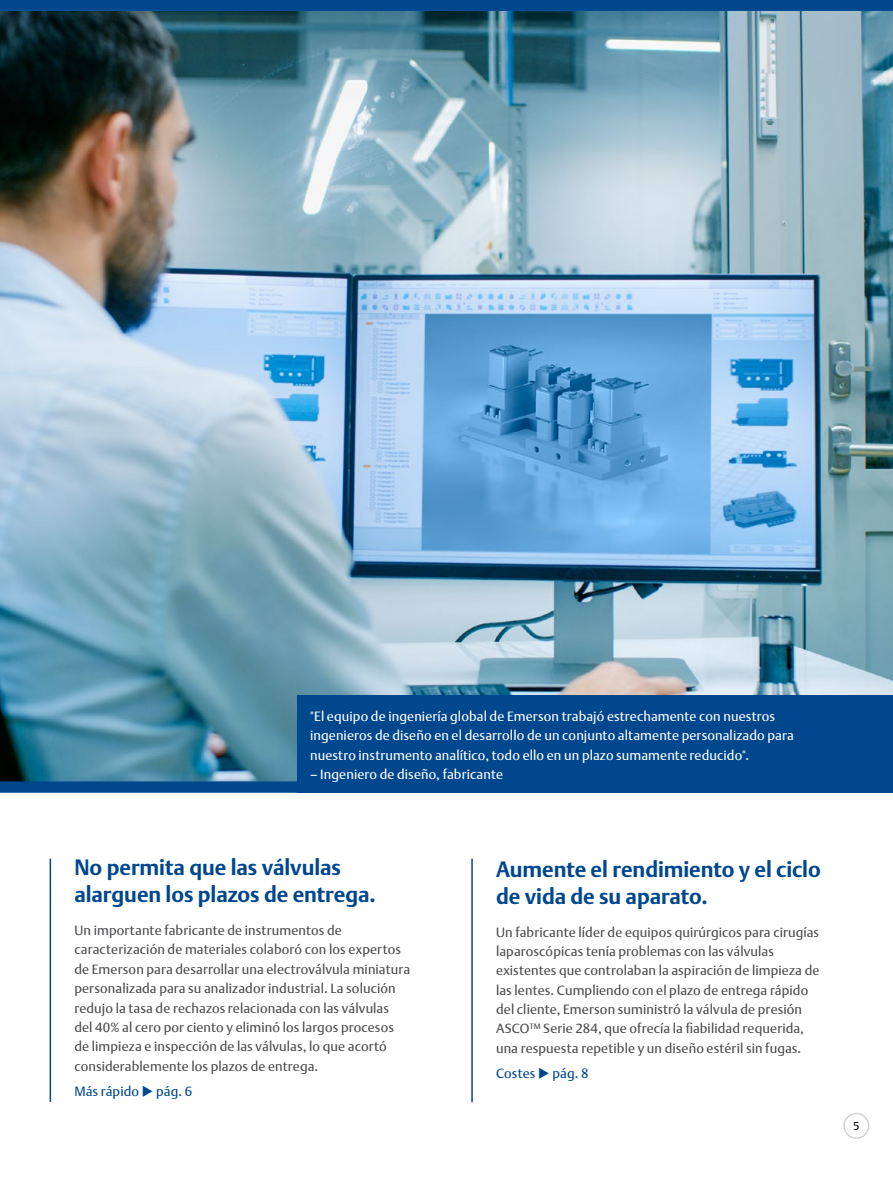
<style>
.page{position:relative;width:893px;height:1187px;background:#fff}
.page>*{position:absolute;margin:0;border:0;box-sizing:border-box;transform-origin:0 0}
.Sube_title_blue__blu{font:700 21.6px/26.8px "DTL Argo T";letter-spacing:-.005em;color:#00478e}
.Body_text_solutions{font:13.35px/19.4px "DTL Argo T";letter-spacing:.01em;color:#4c4c4e}
.Image_Caption{font:13.35px/19.4px "DTL Argo T";letter-spacing:.01em;color:#fff}
.Keywords_page_refere{font:13.35px "DTL Argo T";letter-spacing:.01em;color:#00478e}
.t1{font:11.4px "DTL Argo T";color:#000}
</style>
<div class="page">
<div style="left:843px;top:1112px;width:26px;height:26px;border:2px solid #d1d3d4;border-radius:50%"></div>
<hr style="left:50px;top:858px;width:1px;height:243px;background:#00478e">
<hr style="left:471px;top:858px;width:2px;height:244px;background:#00478e">
<img style="left:0;top:0;width:893px;height:792px">
<div style="left:298px;top:695px;width:595px;height:97px;background:#00478e"></div>
<p class="Image_Caption" style="left:310px;top:706px;width:485px">"El equipo de ingeniería global de Emerson trabajó estrechamente con nuestros ingenieros de diseño en el desarrollo de un conjunto altamente personalizado para nuestro instrumento analítico, todo ello en un plazo sumamente reducido".</p>
<p class="Image_Caption" style="left:310px;top:764px;width:195px">– Ingeniero de diseño, fabricante</p>
<p class="Sube_title_blue__blu" style="left:74px;top:854px;width:303px">No permita que las válvulas alarguen los plazos de entrega.</p>
<p class="Body_text_solutions" style="left:74px;top:920px;width:337px">Un importante fabricante de instrumentos de caracterización de materiales colaboró con los expertos de Emerson para desarrollar una electroválvula miniatura personalizada para su analizador industrial. La solución redujo la tasa de rechazos relacionada con las válvulas del 40% al cero por ciento y eliminó los largos procesos de limpieza e inspección de las válvulas, lo que acortó considerablemente los plazos de entrega.</p>
<p class="Keywords_page_refere" style="left:74px;top:1083px;width:120px">Más rápido ◆ pág. 6</p>
<p class="Sube_title_blue__blu" style="left:496px;top:855px;width:326px">Aumente el rendimiento y el ciclo de vida de su aparato.</p>
<p class="Body_text_solutions" style="left:496px;top:922px;width:325px">Un fabricante líder de equipos quirúrgicos para cirugías laparoscópicas tenía problemas con las válvulas existentes que controlaban la aspiración de limpieza de las lentes. Cumpliendo con el plazo de entrega rápido del cliente, Emerson suministró la válvula de presión ASCO™ Serie 284, que ofrecía la fiabilidad requerida, una respuesta repetible y un diseño estéril sin fugas.</p>
<p class="Keywords_page_refere" style="left:496px;top:1065px;width:94px">Costes ◆ pág. 8</p>
<p class="t1" style="left:853px;top:1119px;width:8px">5</p>
</div>
